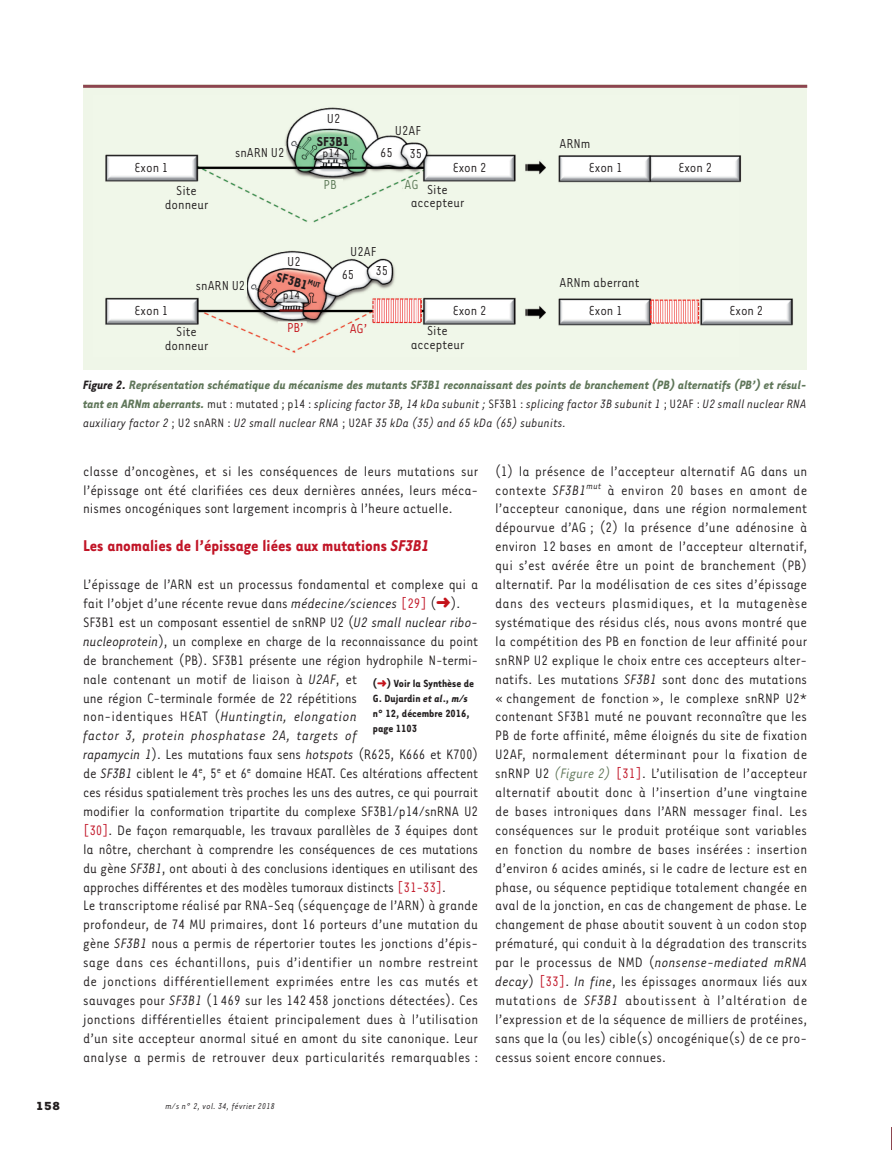
<style>
.page{position:relative;width:892px;height:1150px;background:#fff}
.page>*{position:absolute;margin:0;border:0;box-sizing:border-box;transform-origin:0 0}
.t1{font:700 18px "Tarzana Narrow";color:#c11527}
.t2{font:15.75px/18.9px "Tarzana Narrow";color:#231f20;text-align:justify}
.t3{font:15px/13.5px "Tarzana Narrow";color:#231f20;text-align:center}
.t4{font:700 15px "Tarzana Narrow";color:#231f20}
.t5{font:15px "Tarzana Narrow";color:#c4121a}
.t6{font:15px "Tarzana Narrow";color:#5a7755}
.t7{font:italic 700 13.95px/18.9px "Tarzana Narrow";color:#5f7659;text-align:justify}
.t8{font:13.5px "Tarzana Narrow";color:#231f20}
.t9{font:700 13.5px "Tarzana Wide";color:#231f20}
.t10{font:700 12px/15px "Tarzana Narrow";color:#231f20}
.t11{font:italic 9.75px "Tarzana Narrow";letter-spacing:.025em;color:#231f20}
.s1{color:#231f20}
.s2{font-weight:400;font-style:normal;color:#231f20}
.s3{font-weight:400;color:#231f20}
.s4{font-style:italic}
.s5{color:#c11527}
.s6{color:#c4121a}
.s7{font-style:italic;color:#5f7659}
</style>
<div class="page">
<svg style="left:891px;top:1127px;width:1px;height:23px"></svg>
<div style="left:83px;top:85px;width:723px;height:285px;background:#eff6e8"></div>
<img style="left:105px;top:107px;width:687px;height:246px">
<hr style="left:83px;top:85px;width:723px;height:3px;background:#8d454f">
<p class="t3" style="left:134px;top:162px;width:35px">Exon 1</p>
<p class="t3" style="left:165px;top:185px;width:45px">Site donneur</p>
<p class="t3" style="left:235px;top:147px;width:51px">snARN U2</p>
<p class="t3" style="left:327px;top:113px;width:15px">U2</p>
<p class="t4" style="left:317px;top:137px;width:34px">SF3B1</p>
<p class="t8" style="left:322px;top:148px;width:19px">p14</p>
<p class="t3" style="left:395px;top:125px;width:27px">U2AF</p>
<p class="t3" style="left:380px;top:147px;width:14px">65</p>
<p class="t3" style="left:409px;top:148px;width:14px">35</p>
<p class="t3" style="left:452px;top:162px;width:35px">Exon 2</p>
<p class="t6" style="left:323px;top:180px;width:15px">PB</p>
<p class="t6" style="left:404px;top:180px;width:15px">AG</p>
<p class="t3" style="left:410px;top:184px;width:55px">Site accepteur</p>
<p class="t3" style="left:134px;top:305px;width:35px">Exon 1</p>
<p class="t3" style="left:196px;top:280px;width:51px">snARN U2</p>
<p class="t3" style="left:165px;top:326px;width:45px">Site donneur</p>
<p class="t3" style="left:350px;top:246px;width:27px">U2AF</p>
<p class="t3" style="left:287px;top:256px;width:15px">U2</p>
<p class="t3" style="left:375px;top:265px;width:14px">35</p>
<p class="t3" style="left:341px;top:269px;width:14px">65</p>
<p class="t4" style="left:277px;top:272px;width:46px;rotate:15deg">SF3B1<sup>MUT</sup></p>
<p class="t8" style="left:283px;top:290px;width:19px">p14</p>
<p class="t5" style="left:287px;top:322px;width:18px">PB’</p>
<p class="t5" style="left:349px;top:324px;width:19px">AG’</p>
<p class="t3" style="left:452px;top:305px;width:35px">Exon 2</p>
<p class="t3" style="left:410px;top:325px;width:55px">Site accepteur</p>
<p class="t3" style="left:559px;top:138px;width:32px">ARNm</p>
<p class="t3" style="left:588px;top:162px;width:35px">Exon 1</p>
<p class="t3" style="left:678px;top:162px;width:35px">Exon 2</p>
<p class="t3" style="left:559px;top:277px;width:81px">ARNm aberrant</p>
<p class="t3" style="left:588px;top:305px;width:35px">Exon 1</p>
<p class="t3" style="left:729px;top:305px;width:35px">Exon 2</p>
<p class="t7" style="left:83px;top:377px;width:724px"><span class="s1">Figure 2.</span> Représentation schématique du mécanisme des mutants SF3B1 reconnaissant des points de branchement (PB) alternatifs (PB’) et résul&shy;tant en ARNm aberrants. <span class="s2">mut : mutated ; p14 :</span> <span class="s3">splicing factor 3B, 14 kDa subunit ;</span> <span class="s2">SF3B1 :</span> <span class="s3">splicing factor 3B subunit 1</span> <span class="s2">; U2AF :</span> <span class="s3">U2 small nuclear RNA auxiliary factor 2</span> <span class="s2">; U2 snARN :</span> <span class="s3">U2 small nuclear RNA</span> <span class="s2">; U2AF</span> <span class="s3">35 kDa (35) and 65 kDa (65) subunits.</span></p>
<p class="t2" style="left:83px;top:463px;width:396px">classe d’oncogènes, et si les conséquences de leurs mutations sur l’épissage ont été clarifiées ces deux dernières années, leurs méca&shy;nismes oncogéniques sont largement incompris à l’heure actuelle.</p>
<p class="t1" style="left:83px;top:540px;width:348px">Les anomalies de l’épissage liées aux mutations <span class="s4">SF3B1</span></p>
<p class="t2" style="left:83px;top:576px;width:396px;text-align:left">L’épissage de l’ARN est un processus fondamental et complexe qui a fait l’objet d’une récente revue dans <span class="s4">médecine/sciences</span> <span class="s5">[29]</span> (<span class="s6">➜</span>).<br>SF3B1 est un composant essentiel de snRNP U2 (<span class="s4">U2 small nuclear ribo&shy;nucleoprotein</span>), un complexe en charge de la reconnaissance du point de branchement (PB). SF3B1 présente une région hydrophile N-termi&shy;nale contenant un motif de liaison à <span class="s4">U2AF</span>, et<br>une région C-terminale formée de 22 répétitions<br>non-identiques HEAT (<span class="s4">Huntingtin, elongation<br>factor 3, protein phosphatase 2A, targets of<br>rapamycin 1</span>). Les mutations faux sens <span class="s4">hotspots</span> (R625, K666 et K700) de <span class="s4">SF3B1</span> ciblent le 4<sup>e</sup>, 5<sup>e</sup> et 6<sup>e</sup> domaine HEAT. Ces altérations affectent ces résidus spatialement très proches les uns des autres, ce qui pourrait modifier la conformation tripartite du complexe SF3B1/p14/snRNA U2 <span class="s5">[30]</span>. De façon remarquable, les travaux parallèles de 3 équipes dont la nôtre, cherchant à comprendre les conséquences de ces mutations du gène <span class="s4">SF3B1</span>, ont abouti à des conclusions identiques en utilisant des approches différentes et des modèles tumoraux distincts <span class="s5">[31-33]</span>.<br>Le transcriptome réalisé par RNA-Seq (séquençage de l’ARN) à grande profondeur, de 74 MU primaires, dont 16 porteurs d’une mutation du gène <span class="s4">SF3B1</span> nous a permis de répertorier toutes les jonctions d’épis&shy;sage dans ces échantillons, puis d’identifier un nombre restreint de jonctions différentiellement exprimées entre les cas mutés et sauvages pour <span class="s4">SF3B1</span> (1 469 sur les 142 458 jonctions détectées). Ces jonctions différentielles étaient principalement dues à l’utilisation d’un site accepteur anormal situé en amont du site canonique. Leur analyse a permis de retrouver deux particularités remarquables :</p>
<p class="t10" style="left:373px;top:677px;width:103px">(<span class="s6">➜</span>) Voir la Synthèse de<br>G. Dujardin <span class="s4">et al</span>., <span class="s4">m/s </span>n° 12, décembre 2016, page 1103</p>
<p class="t9" style="left:36px;top:1101px;width:26px">158</p>
<p class="t11" style="left:165px;top:1103px;width:111px">m/s n° 2, vol. 34, février 2018</p>
<p class="t2" style="left:495px;top:463px;width:313px">(1) la présence de l’accepteur alternatif AG dans un contexte <span class="s4">SF3B1</span><sup>mut</sup> à environ 20 bases en amont de l’accepteur canonique, dans une région normalement dépourvue d’AG ; (2) la présence d’une adénosine à environ 12 bases en amont de l’accepteur alternatif, qui s’est avérée être un point de branchement (PB) alternatif. Par la modélisation de ces sites d’épissage dans des vecteurs plasmidiques, et la mutagenèse systématique des résidus clés, nous avons montré que la compétition des PB en fonction de leur affinité pour snRNP U2 explique le choix entre ces accepteurs alter&shy;natifs. Les mutations <span class="s4">SF3B1</span> sont donc des mutations « changement de fonction », le complexe snRNP U2* contenant SF3B1 muté ne pouvant reconnaître que les PB de forte affinité, même éloignés du site de fixation U2AF, normalement déterminant pour la fixation de snRNP U2 <span class="s7">(Figure 2)</span> <span class="s5">[31]</span>. L’utilisation de l’accepteur alternatif aboutit donc à l’insertion d’une vingtaine de bases introniques dans l’ARN messager final. Les conséquences sur le produit protéique sont variables en fonction du nombre de bases insérées : insertion d’environ 6 acides aminés, si le cadre de lecture est en phase, ou séquence peptidique totalement changée en aval de la jonction, en cas de changement de phase. Le changement de phase aboutit souvent à un codon stop prématuré, qui conduit à la dégradation des transcrits par le processus de NMD (<span class="s4">nonsense-mediated mRNA decay</span>) <span class="s5">[33]</span>. <span class="s4">In fine</span>, les épissages anormaux liés aux mutations de <span class="s4">SF3B1</span> aboutissent à l’altération de l’expression et de la séquence de milliers de protéines, sans que la (ou les) cible(s) oncogénique(s) de ce pro&shy;cessus soient encore connues.</p>
</div>
